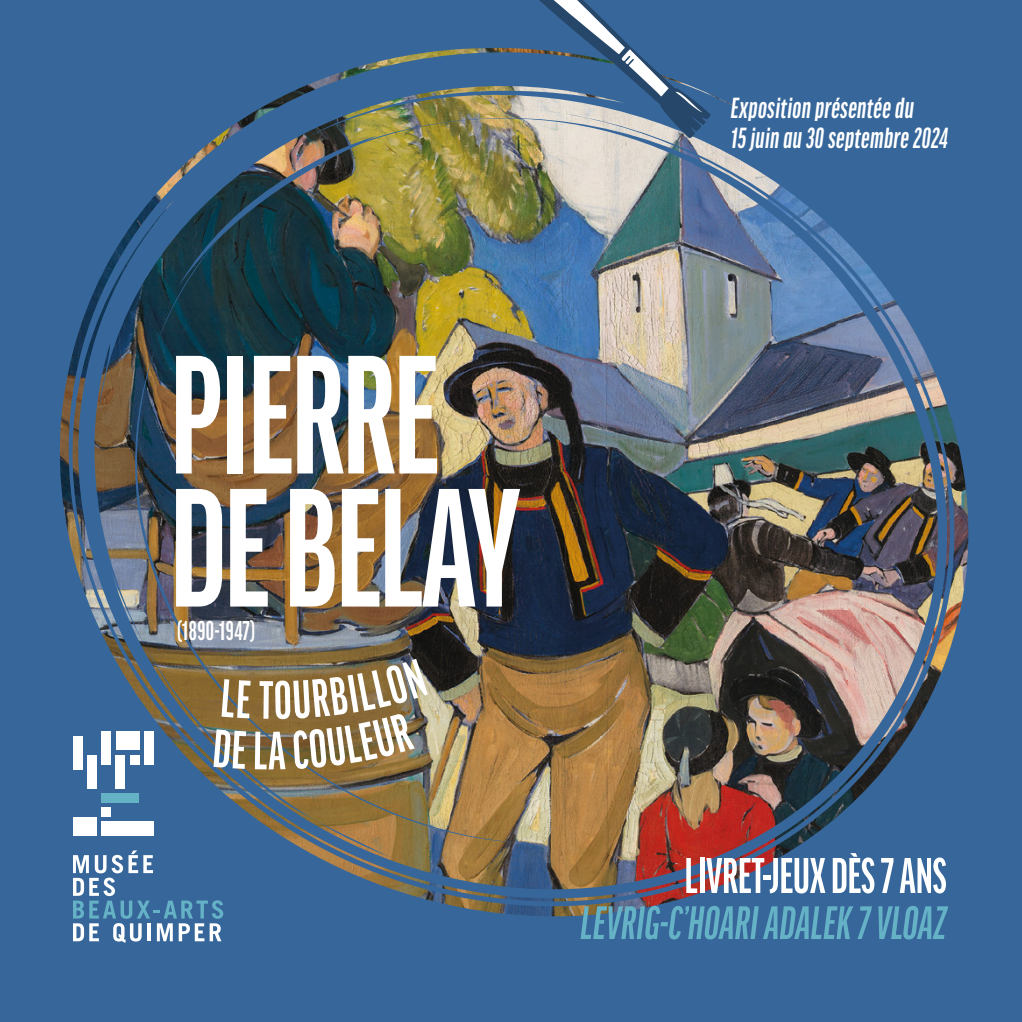
<style>
.page{position:relative;width:1022px;height:1022px;background:#fff}
.page>*{position:absolute;margin:0;border:0;box-sizing:border-box;transform-origin:0 0}
.t1{font:700 179.72px/133px "Good Headline Pro Comp";letter-spacing:-.01em;color:#fff}
.t2{font:700 53.55px "Good Headline Pro Comp";color:#fff}
.t3{font:italic 700 50.05px "Good Headline Pro Comp";letter-spacing:.01em;color:#65b1c5}
.t4{font:italic 700 31.15px/29.6px "Good Headline Pro Comp";letter-spacing:.02em;color:#fff}
.t5{font:700 29.05px "Good Headline Pro Comp";letter-spacing:.02em;color:#fff}
</style>
<div class="page">
<img style="left:0;top:0;width:1022px;height:1022px">
<div style="left:87px;top:755px;width:10px;height:33px;background:#fff"></div>
<div style="left:73px;top:736px;width:9px;height:33px;background:#fff"></div>
<div style="left:73px;top:817px;width:24px;height:19px;background:#fff"></div>
<div style="left:101px;top:793px;width:38px;height:9px;background:#65b1c5"></div>
<div style="left:101px;top:807px;width:10px;height:10px;background:#fff"></div>
<div style="left:101px;top:821px;width:53px;height:15px;background:#fff"></div>
<div style="left:144px;top:731px;width:10px;height:33px;background:#fff"></div>
<div style="left:116px;top:755px;width:9px;height:33px;background:#fff"></div>
<div style="left:116px;top:731px;width:23px;height:19px;background:#fff"></div>
<div style="left:101px;top:731px;width:10px;height:33px;background:#fff"></div>
<div style="left:130px;top:755px;width:9px;height:9px;background:#fff"></div>
<svg style="left:73px;top:850px;width:150px;height:93px;background:#5a84ad"></svg>
<img style="left:213px;top:659px;width:215px;height:110px">
<svg style="left:479px;top:0;width:232px;height:138px;background:#617f9d"></svg>
<h1 class="t1" style="left:170px;top:349px;width:351px">PIERRE<br>DE BELAY</h1>
<p class="t5" style="left:177px;top:617px;width:80px">(1890-1947)</p>
<p class="t4" style="left:731px;top:94px;width:218px">Exposition présentée du<br>15 juin au 30 septembre 2024</p>
<h2 class="t2" style="left:685px;top:849px;width:263px">LIVRET-JEUX DÈS 7 ANS</h2>
<h3 class="t3" style="left:581px;top:899px;width:367px">LEVRIG-C’HOARI ADALEK 7 VLOAZ</h3>
</div>
